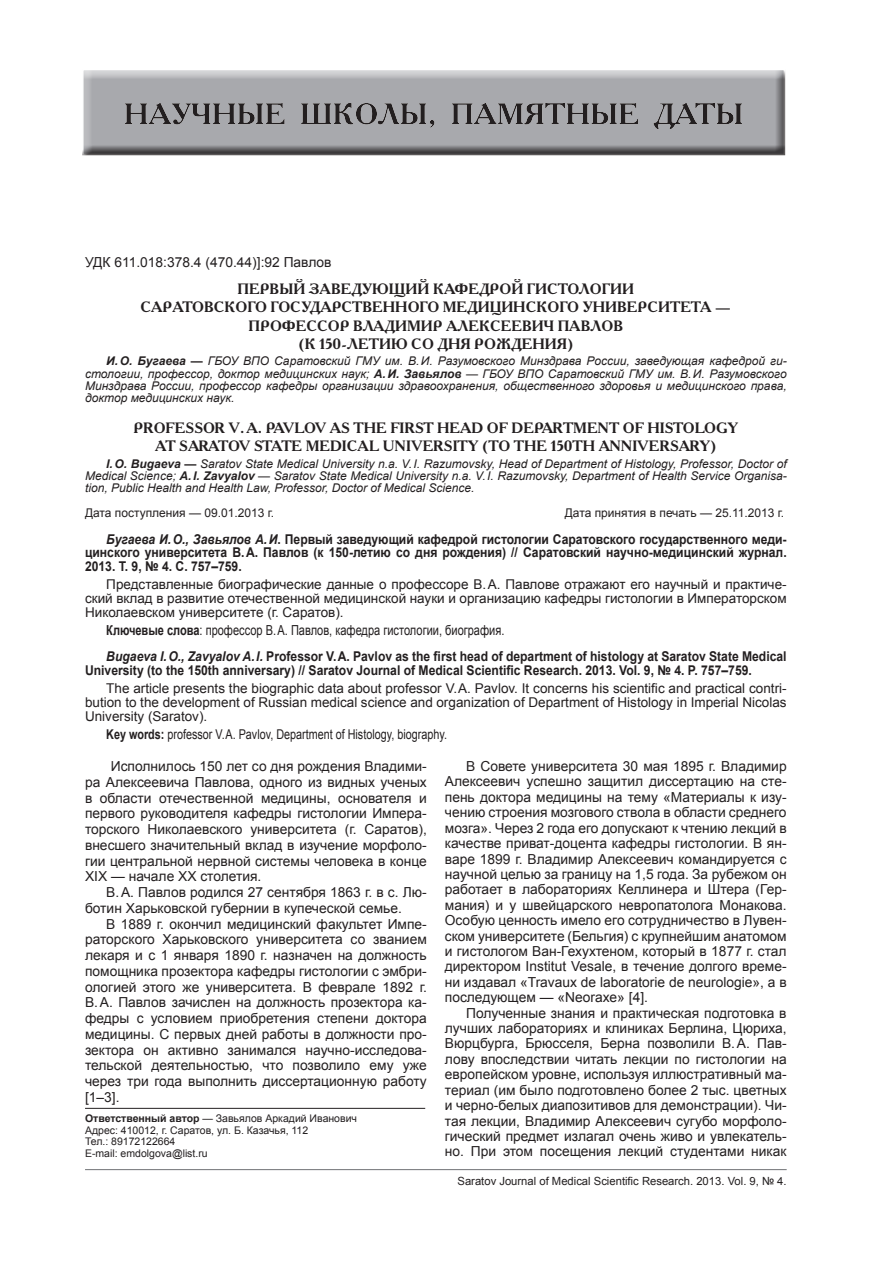
<style>
.page{position:relative;width:893px;height:1263px;background:#fff}
.page>*{position:absolute;margin:0;border:0;box-sizing:border-box;transform-origin:0 0}
.Заголовок_1{font:700 15px/18.3px "Academy C";color:#231f20;text-align:center}
.Заголовок_1_англ{font:700 15px/18.3px "Academy C";color:#231f20;text-align:center}
.Основной_текст{font:13.8px/15.5px "Arial";color:#231f20;text-align:justify}
.Ключевые_слова{font:13.8px "Arial";color:#231f20;scale:.8 1}
.УДК{font:13.8px "Arial";color:#231f20}
.Аннотация_англ{font:13.5px/13.8px "Arial";color:#231f20;text-align:justify}
.Аннотация{font:13.5px/13.8px "Arial";color:#231f20;text-align:justify}
.Ссылка{font:700 13.5px/13.8px "Arial";color:#231f20;text-align:justify;scale:.9 1}
.Ссылка_англ{font:700 13.5px/13.8px "Arial";color:#231f20;scale:.9 1}
.Ключевые_слова_англ{font:13.5px "Arial";color:#231f20;scale:.8 1}
.Автор{font:italic 12px/12.3px "Arial";color:#231f20;text-align:justify}
.Автор_англ{font:italic 12px/12.3px "Arial";color:#231f20;text-align:justify}
.Дата{font:12px "Arial";color:#231f20}
.t1{font:11.25px "Arial";color:#231f20}
.ОтвРедактор{font:10.5px/11.6px "Arial";color:#231f20}
.s1{font-weight:700}
.s2{font-style:italic}
</style>
<div class="page">
<hr style="left:85px;top:1169px;width:702px;height:1px;background:#808285">
<hr style="left:85px;top:1108px;width:340px;height:1px;background:#231f20">
<div style="left:82px;top:69px;width:705px;height:86px;background:#231f20;opacity:.75"></div>
<p class="УДК" style="left:85px;top:253px;width:248px">УДК 611.018:378.4 (470.44)]:92 Павлов</p>
<p class="Заголовок_1" style="left:141px;top:279px;width:592px">ПЕРВЫЙ ЗАВЕДУЮЩИЙ КАФЕДРОЙ ГИСТОЛОГИИ<br>САРАТОВСКОГО ГОСУДАРСТВЕННОГО МЕДИЦИНСКОГО УНИВЕРСИТЕТА — ПРОФЕССОР ВЛАДИМИР АЛЕКСЕЕВИЧ ПАВЛОВ<br>(К 150‑ЛЕТИЮ СО ДНЯ РОЖДЕНИЯ)</p>
<p class="Автор" style="left:85px;top:355px;width:703px;text-indent:21px"><span class="s1">И.О. Бугаева —</span> ГБОУ ВПО Саратовский ГМУ им. В.И. Разумовского Минздрава России, заведующая кафедрой ги&shy;стологии, профессор, доктор медицинских наук; <span class="s1">А.И. Завьялов</span> — ГБОУ ВПО Саратовский ГМУ им. В.И. Разумовского Минздрава России, профессор кафедры организации здравоохранения, общественного здоровья и медицинского права, доктор медицинских наук.</p>
<p class="Заголовок_1_англ" style="left:133px;top:418px;width:606px">PROFESSOR V.A. PAVLOV AS THE FIRST HEAD OF DEPARTMENT OF HISTOLOGY<br>AT SARATOV STATE MEDICAL UNIVERSITY (TO THE 150TH ANNIVERSARY)</p>
<p class="Автор_англ" style="left:85px;top:457px;width:703px;text-indent:21px"><span class="s1">I.O. Bugaeva —</span> Saratov State Medical University n.a. V.I. Razumovsky, Head of Department of Histology, Professor, Doctor of Medical Science; <span class="s1">A.I. Zavyalov</span> — Saratov State Medical University n.a. V.I. Razumovsky, Department of Health Service Organisa&shy;tion, Public Health and Health Law, Professor, Doctor of Medical Science.</p>
<p class="Дата" style="left:85px;top:505px;width:191px">Дата поступления — 09.01.2013 г.</p>
<p class="Дата" style="left:565px;top:505px;width:221px">Дата принятия в печать — 25.11.2013 г.</p>
<p class="Ссылка" style="left:85px;top:532px;width:781px;text-indent:21px"><span class="s2">Бугаева И.О., Завьялов А.И</span>. Первый заведующий кафедрой гистологии Саратовского государственного меди&shy;цинского университета В.А. Павлов (к 150‑летию со дня рождения) // Саратовский научно-медицинский журнал.<br>2013. Т. 9, № 4. С. 757–759.</p>
<p class="Аннотация" style="left:85px;top:578px;width:703px;text-indent:21px">Представленные биографические данные о профессоре В.А. Павлове отражают его научный и практиче&shy;ский вклад в развитие отечественной медицинской науки и организацию кафедры гистологии в Императорском Николаевском университете (г. Саратов).</p>
<p class="Ключевые_слова" style="left:106px;top:621px;width:499px"><span class="s1">Ключевые слова</span>: профессор В.А. Павлов, кафедра гистологии, биография.</p>
<p class="Ссылка_англ" style="left:85px;top:650px;width:781px;text-indent:21px"><span class="s2">Bugaeva I.O., Zavyalov A.I.</span> Professor V.A. Pavlov as the first head of department of histology at Saratov State Medical<br>University (to the 150th anniversary) // Saratov Journal of Medical Scientific Research. 2013. Vol. 9, № 4. P. 757–759.</p>
<p class="Аннотация_англ" style="left:85px;top:682px;width:703px;text-indent:21px">The article presents the biographic data about professor V.A. Pavlov. It concerns his scientific and practical contri&shy;bution to the development of Russian medical science and organization of Department of Histology in Imperial Nicolas University (Saratov).</p>
<p class="Ключевые_слова_англ" style="left:106px;top:725px;width:427px"><span class="s1">Key words:</span> professor V.A. Pavlov, Department of Histology, biography.</p>
<p class="Основной_текст" style="left:85px;top:758px;width:343px;text-indent:21px"><sup>1</sup>Исполнилось 150 лет со дня рождения Владими&shy;ра Алексеевича Павлова, одного из видных ученых в области отечественной медицины, основателя и первого руководителя кафедры гистологии Импера&shy;торского Николаевского университета (г. Саратов), внесшего значительный вклад в изучение морфоло&shy;гии центральной нервной системы человека в конце ХIХ — начале ХХ столетия.</p>
<p class="Основной_текст" style="left:85px;top:884px;width:343px;text-indent:21px">В.А. Павлов родился 27 сентября 1863 г. в с. Лю&shy;ботин Харьковской губернии в купеческой семье.</p>
<p class="Основной_текст" style="left:85px;top:916px;width:343px;text-indent:21px">В 1889 г. окончил медицинский факультет Импе&shy;раторского Харьковского университета со званием лекаря и с 1 января 1890 г. назначен на должность помощника прозектора кафедры гистологии с эмбри&shy;ологией этого же университета. В феврале 1892 г.<br>В.А. Павлов зачислен на должность прозектора ка&shy;федры с условием приобретения степени доктора медицины. С первых дней работы в должности про&shy;зектора он активно занимался научно-исследова&shy;тельской деятельностью, что позволило ему уже через три года выполнить диссертационную работу [1–3].</p>
<p class="ОтвРедактор" style="left:85px;top:1113px;width:273px"><span class="s1">Ответственный автор</span> — Завьялов Аркадий Иванович Адрес: 410012, г. Саратов, ул. Б. Казачья, 112<br>Тел.: 89172122664<br>E-mail: emdolgova@list.ru</p>
<p class="Основной_текст" style="left:445px;top:758px;width:343px;text-indent:21px">В Совете университета 30 мая 1895 г. Владимир Алексеевич успешно защитил диссертацию на сте&shy;пень доктора медицины на тему «Материалы к изу&shy;чению строения мозгового ствола в области среднего мозга». Через 2 года его допускают к чтению лекций в качестве приват-доцента кафедры гистологии. В ян&shy;варе 1899 г. Владимир Алексеевич командируется с научной целью за границу на 1,5 года. За рубежом он работает в лабораториях Келлинера и Штера (Гер&shy;мания) и у швейцарского невропатолога Монакова.<br>Особую ценность имело его сотрудничество в Лувен&shy;ском университете (Бельгия) с крупнейшим анатомом и гистологом Ван-Гехухтеном, который в 1877 г. стал директором Institut Vesale, в течение долгого време&shy;ни издавал «Travaux de laboratorie de neurologie», а в последующем — «Neoraxe» [4].</p>
<p class="Основной_текст" style="left:445px;top:1005px;width:343px;text-indent:21px">Полученные знания и практическая подготовка в лучших лабораториях и клиниках Берлина, Цюриха, Вюрцбурга, Брюсселя, Берна позволили В.А. Пав&shy;лову впоследствии читать лекции по гистологии на европейском уровне, используя иллюстративный ма&shy;териал (им было подготовлено более 2 тыс. цветных и черно-белых диапозитивов для демонстрации). Чи&shy;тая лекции, Владимир Алексеевич сугубо морфоло&shy;гический предмет излагал очень живо и увлекатель&shy;но. При этом посещения лекций студентами никак</p>
<p class="t1" style="left:458px;top:1174px;width:331px">Saratov Journal of Medical Scientific Research. 2013. Vol. 9, № 4.</p>
</div>
